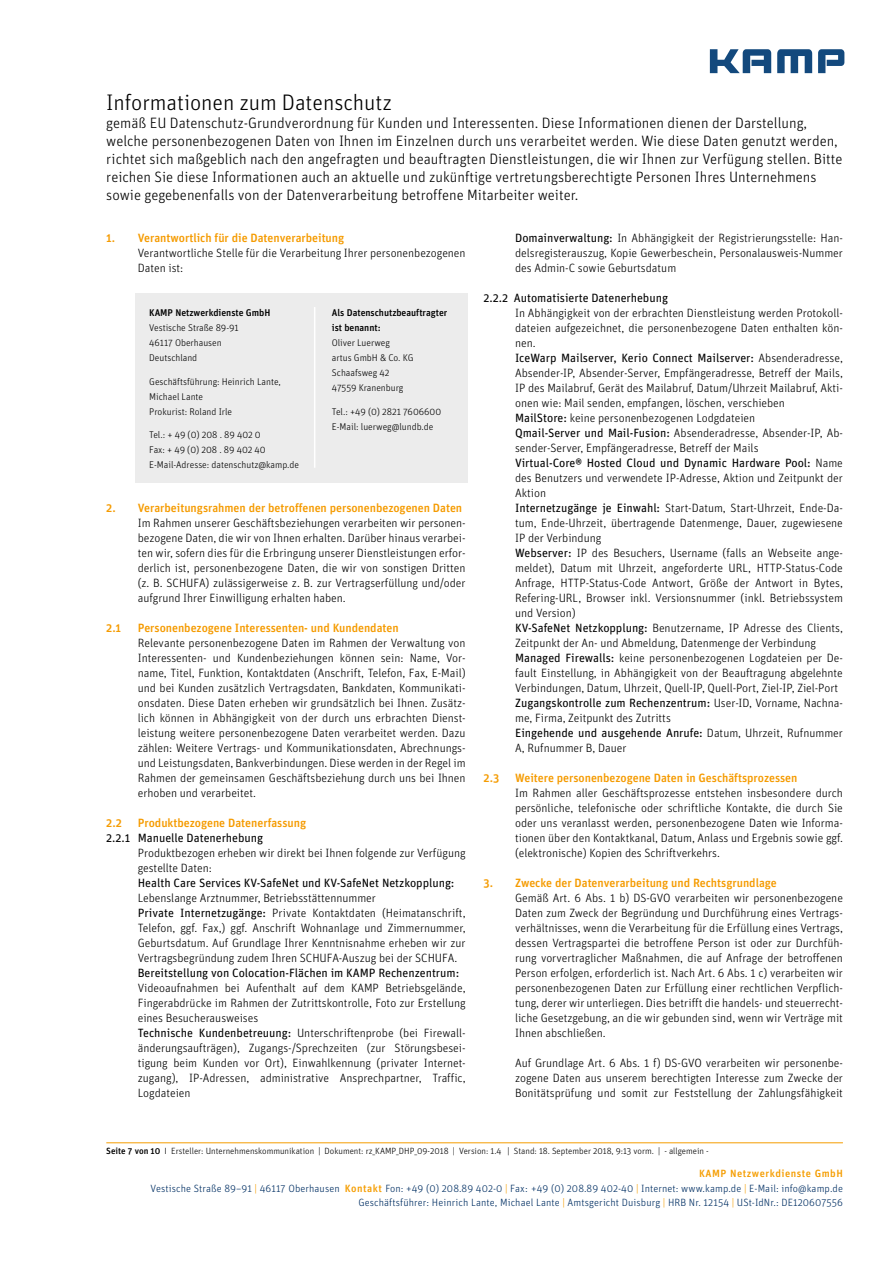
<style>
.page{position:relative;width:893px;height:1263px;background:#fff}
.page>*{position:absolute;margin:0;border:0;box-sizing:border-box;transform-origin:0 0}
.t1{font:300 22.5px "Unit";letter-spacing:-.005em;color:#000}
.t2{font:300 15px/18px "Unit";color:#000}
.t3{font:300 12px/15px "Unit";letter-spacing:-.005em;color:#000;text-align:justify}
.t4{font:500 12px "Unit";letter-spacing:-.005em;color:#f59b00}
.t5{font:12px "Unit";letter-spacing:-.005em;color:#000}
.t6{font:300 10.5px/14.7px "Unit";letter-spacing:.01em;color:#002f63;text-align:right}
.t7{font:10.5px "Unit";color:#f59b00}
.t8{font:300 9.75px/15px "Unit";letter-spacing:-.005em;color:#000}
.t9{font:500 9.75px/15px "Unit";letter-spacing:-.005em;color:#000}
.t10{font:300 9px "Unit";color:#000}
.t11{font:500 9px "Unit";color:#000}
.s1{font-weight:400}
.s2{font-weight:500}
.s3{font-family:"Times";font-weight:400}
.s4{font-weight:500;color:#f59d00}
.s5{color:#f59d00}
</style>
<div class="page">
<hr style="left:106px;top:1142px;width:737px;height:1px;background:#f59d00">
<div style="left:135px;top:293px;width:333px;height:189px;background:#ececec"></div>
<hr style="left:314px;top:307px;width:1px;height:161px;background:#fff">
<svg style="left:777px;top:49px;width:35px;height:24px"></svg>
<svg style="left:818px;top:49px;width:26px;height:24px"></svg>
<svg style="left:710px;top:49px;width:61px;height:24px"></svg>
<h1 class="t1" style="left:106px;top:89px;width:287px">Informationen zum Datenschutz</h1>
<p class="t2" style="left:106px;top:113px;width:738px">gemäß EU Datenschutz-Grundverordnung für Kunden und Interessenten. Diese Informationen dienen der Darstellung, welche personenbezogenen Daten von Ihnen im Einzelnen durch uns verarbeitet werden. Wie diese Daten genutzt werden, richtet sich maßgeblich nach den angefragten und beauftragten Dienstleistungen, die wir Ihnen zur Verfügung stellen. Bitte reichen Sie diese Informationen auch an aktuelle und zukünftige vertretungsberechtigte Personen Ihres Unternehmens sowie gegebenenfalls von der Datenverarbeitung betroffene Mitarbeiter weiter.</p>
<p class="t4" style="left:106px;top:230px;width:239px">1. Verantwortlich für die Datenverarbeitung</p>
<p class="t3" style="left:138px;top:245px;width:329px">Verantwortliche Stelle für die Verarbeitung Ihrer personenbezogenen<br>Daten ist:</p>
<p class="t9" style="left:149px;top:305px;width:123px">KAMP Netzwerkdienste GmbH</p>
<p class="t8" style="left:149px;top:320px;width:91px">Vestische Straße 89-91<br>46117 Oberhausen<br>Deutschland</p>
<p class="t8" style="left:149px;top:374px;width:133px">Geschäftsführung: Heinrich Lante,<br>Michael Lante<br>Prokurist: Roland Irle</p>
<p class="t8" style="left:149px;top:427px;width:151px">Tel.: + 49 (0) 208 . 89 402 0<br>Fax: + 49 (0) 208 . 89 402 40<br>E-Mail-Adresse: datenschutz@kamp.de</p>
<p class="t9" style="left:332px;top:305px;width:117px">Als Datenschutzbeauftragter ist benannt:</p>
<p class="t8" style="left:332px;top:335px;width:83px">Oliver Luerweg<br>artus GmbH &amp; Co. KG<br>Schaafsweg 42<br>47559 Kranenburg</p>
<p class="t8" style="left:332px;top:404px;width:111px">Tel.: +49 (0) 2821 7606600<br>E-Mail: luerweg@lundb.de</p>
<p class="t4" style="left:106px;top:500px;width:357px">2. Verarbeitungsrahmen der betroffenen personenbezogenen Daten</p>
<p class="t3" style="left:138px;top:515px;width:329px">Im Rahmen unserer Geschäftsbeziehungen verarbeiten wir personen&shy;bezogene Daten, die wir von Ihnen erhalten. Darüber hinaus verarbei&shy;ten wir, sofern dies für die Erbringung unserer Dienstleistungen erfor&shy;derlich ist, personenbezogene Daten, die wir von sonstigen Dritten (z. B. SCHUFA) zulässigerweise z. B. zur Vertragserfüllung und/oder aufgrund Ihrer Einwilligung erhalten haben.</p>
<p class="t4" style="left:106px;top:620px;width:16px">2.1</p>
<p class="t4" style="left:138px;top:620px;width:262px">Personenbezogene Interessenten- und Kundendaten</p>
<p class="t3" style="left:138px;top:635px;width:329px">Relevante personenbezogene Daten im Rahmen der Verwaltung von Interessenten- und Kundenbeziehungen können sein: Name, Vor&shy;name, Titel, Funktion, Kontaktdaten (Anschrift, Telefon, Fax, E-Mail) und bei Kunden zusätzlich Vertragsdaten, Bankdaten, Kommunikati&shy;onsdaten. Diese Daten erheben wir grundsätzlich bei Ihnen. Zusätz&shy;lich können in Abhängigkeit von der durch uns erbrachten Dienst&shy;leistung weitere personenbezogene Daten verarbeitet werden. Dazu zählen: Weitere Vertrags- und Kommunikationsdaten, Abrechnungs&shy;und Leistungsdaten, Bankverbindungen. Diese werden in der Regel im Rahmen der gemeinsamen Geschäftsbeziehung durch uns bei Ihnen erhoben und verarbeitet.</p>
<p class="t4" style="left:106px;top:815px;width:17px">2.2</p>
<p class="t4" style="left:138px;top:815px;width:170px">Produktbezogene Datenerfassung</p>
<p class="t5" style="left:106px;top:831px;width:158px">2.2.1 Manuelle Datenerhebung</p>
<p class="t3" style="left:138px;top:845px;width:329px">Produktbezogen erheben wir direkt bei Ihnen folgende zur Verfügung gestellte Daten:</p>
<p class="t5" style="left:138px;top:876px;width:318px">Health Care Services KV-SafeNet und KV-SafeNet Netzkopplung:</p>
<p class="t3" style="left:138px;top:890px;width:329px;text-align:left">Lebenslange Arztnummer, Betriebsstättennummer<br><span class="s1">Private Internetzugänge:</span> Private Kontaktdaten (Heimatanschrift, Telefon, ggf. Fax,) ggf. Anschrift Wohnanlage und Zimmernummer, Geburtsdatum. Auf Grundlage Ihrer Kenntnisnahme erheben wir zur Vertragsbegründung zudem Ihren SCHUFA-Auszug bei der SCHUFA.</p>
<p class="t5" style="left:138px;top:966px;width:323px">Bereitstellung von Colocation-Flächen im KAMP Rechenzentrum:</p>
<p class="t3" style="left:138px;top:980px;width:329px;text-align:left">Videoaufnahmen bei Aufenthalt auf dem KAMP Betriebsgelände, Fingerabdrücke im Rahmen der Zutrittskontrolle, Foto zur Erstellung eines Besucherausweises<br><span class="s1">Technische Kundenbetreuung:</span> Unterschriftenprobe (bei Firewall&shy;änderungsaufträgen), Zugangs-/Sprechzeiten (zur Störungsbesei&shy;tigung beim Kunden vor Ort), Einwahlkennung (privater Internet&shy;zugang), IP-Adressen, administrative Ansprechpartner, Traffic, Logdateien</p>
<p class="t3" style="left:515px;top:230px;width:329px"><span class="s1">Domainverwaltung:</span> In Abhängigkeit der Registrierungsstelle: Han&shy;delsregisterauszug, Kopie Gewerbeschein, Personalausweis-Nummer des Admin-C sowie Geburtsdatum</p>
<p class="t5" style="left:484px;top:291px;width:186px">2.2.2 Automatisierte Datenerhebung</p>
<p class="t3" style="left:515px;top:305px;width:329px;text-align:left">In Abhängigkeit von der erbrachten Dienstleistung werden Protokoll&shy;dateien aufgezeichnet, die personenbezogene Daten enthalten kön&shy;nen.<br><span class="s1">IceWarp Mailserver, Kerio Connect Mailserver:</span> Absenderadresse, Absender-IP, Absender-Server, Empfängeradresse, Betreff der Mails, IP des Mailabruf, Gerät des Mailabruf, Datum/Uhrzeit Mailabruf, Akti&shy;onen wie: Mail senden, empfangen, löschen, verschieben<br><span class="s1">MailStore:</span> keine personenbezogenen Lodgdateien<br><span class="s1">Qmail-Server und Mail-Fusion:</span> Absenderadresse, Absender-IP, Ab&shy;sender-Server, Empfängeradresse, Betreff der Mails<br><span class="s1">Virtual-Core® Hosted Cloud und Dynamic Hardware Pool:</span> Name des Benutzers und verwendete IP-Adresse, Aktion und Zeitpunkt der Aktion<br><span class="s1">Internetzugänge je Einwahl:</span> Start-Datum, Start-Uhrzeit, Ende-Da&shy;tum, Ende-Uhrzeit, übertragende Datenmenge, Dauer, zugewiesene IP der Verbindung<br><span class="s1">Webserver:</span> IP des Besuchers, Username (falls an Webseite ange&shy;meldet), Datum mit Uhrzeit, angeforderte URL, HTTP-Status-Code Anfrage, HTTP-Status-Code Antwort, Größe der Antwort in Bytes, Refering-URL, Browser inkl. Versionsnummer (inkl. Betriebssystem und Version)<br><span class="s1">KV-SafeNet Netzkopplung:</span> Benutzername, IP Adresse des Clients, Zeitpunkt der An- und Abmeldung, Datenmenge der Verbindung <span class="s1">Managed Firewalls:</span> keine personenbezogenen Logdateien per De&shy;fault Einstellung, in Abhängigkeit von der Beauftragung abgelehnte Verbindungen, Datum, Uhrzeit, Quell-IP, Quell-Port, Ziel-IP, Ziel-Port <span class="s1">Zugangskontrolle zum Rechenzentrum:</span> User-ID, Vorname, Nachna&shy;me, Firma, Zeitpunkt des Zutritts<br><span class="s1">Eingehende und ausgehende Anrufe:</span> Datum, Uhrzeit, Rufnummer A, Rufnummer B, Dauer</p>
<p class="t4" style="left:484px;top:770px;width:17px">2.3</p>
<p class="t4" style="left:515px;top:770px;width:284px">Weitere personenbezogene Daten in Geschäftsprozessen</p>
<p class="t3" style="left:515px;top:785px;width:329px">Im Rahmen aller Geschäftsprozesse entstehen insbesondere durch persönliche, telefonische oder schriftliche Kontakte, die durch Sie oder uns veranlasst werden, personenbezogene Daten wie Informa&shy;tionen über den Kontaktkanal, Datum, Anlass und Ergebnis sowie ggf. (elektronische) Kopien des Schriftverkehrs.</p>
<p class="t4" style="left:484px;top:875px;width:295px">3. Zwecke der Datenverarbeitung und Rechtsgrundlage</p>
<p class="t3" style="left:515px;top:890px;width:329px">Gemäß Art. 6 Abs. 1 b) DS-GVO verarbeiten wir personenbezogene Daten zum Zweck der Begründung und Durchführung eines Vertrags&shy;verhältnisses, wenn die Verarbeitung für die Erfüllung eines Vertrags, dessen Vertragspartei die betroffene Person ist oder zur Durchfüh&shy;rung vorvertraglicher Maßnahmen, die auf Anfrage der betroffenen Person erfolgen, erforderlich ist. Nach Art. 6 Abs. 1 c) verarbeiten wir personenbezogenen Daten zur Erfüllung einer rechtlichen Verpflich&shy;tung, derer wir unterliegen. Dies betrifft die handels- und steuerrecht&shy;liche Gesetzgebung, an die wir gebunden sind, wenn wir Verträge mit Ihnen abschließen.</p>
<p class="t3" style="left:515px;top:1055px;width:329px">Auf Grundlage Art. 6 Abs. 1 f) DS-GVO verarbeiten wir personenbe&shy;zogene Daten aus unserem berechtigten Interesse zum Zwecke der Bonitätsprüfung und somit zur Feststellung der Zahlungsfähigkeit</p>
<p class="t10" style="left:106px;top:1146px;width:679px"><span class="s2">Seite 7 von 10</span>| Ersteller: Unternehmenskom unikation | Dokument: rz_Datenschutz-Kunden-Inter s enten-DSGVO | Version: 1.0 | Stand: 18. September 2018, 9:15 vorm. | - allgemein -</p>
<p class="t10" style="left:165px;top:1146px;width:545px"><span class="s3">|</span> Ersteller: Unternehmenskommunikation | Dokument: rz_KAMP_DHP_09-2018 | Version: 1.4 | Stand: 18. September 2018, 9:13 vorm. | - allgemein -</p>
<p class="t11" style="left:128px;top:1145px;width:6px">1</p>
<p class="t11" style="left:150px;top:1145px;width:6px">2</p>
<p class="t6" style="left:151px;top:1166px;width:694px"><span class="s4">KAMP Netzwerkdienste GmbH<br></span>Vestische Straße 89–91 <span class="s5">|</span> 46117 Oberhausen <span class="s4">Kontakt</span> Fon: +49 (0) 208.89 402-0 <span class="s5">|</span> Fax: +49 (0) 208.89 402-40 <span class="s5">|</span> Internet: www.kamp.de <span class="s5">|</span> E-Mail: info@kamp.de<br>Geschäftsführer: Heinrich Lante, Michael Lante <span class="s5">|</span> Amtsgericht Duisburg <span class="s5">|</span> HRB Nr. 12154 <span class="s5">|</span> USt-IdNr.: DE120607556</p>
<p class="t7" style="left:769px;top:1167px;width:7px">k</p>
<p class="t7" style="left:791px;top:1167px;width:7px">n</p>
</div>
